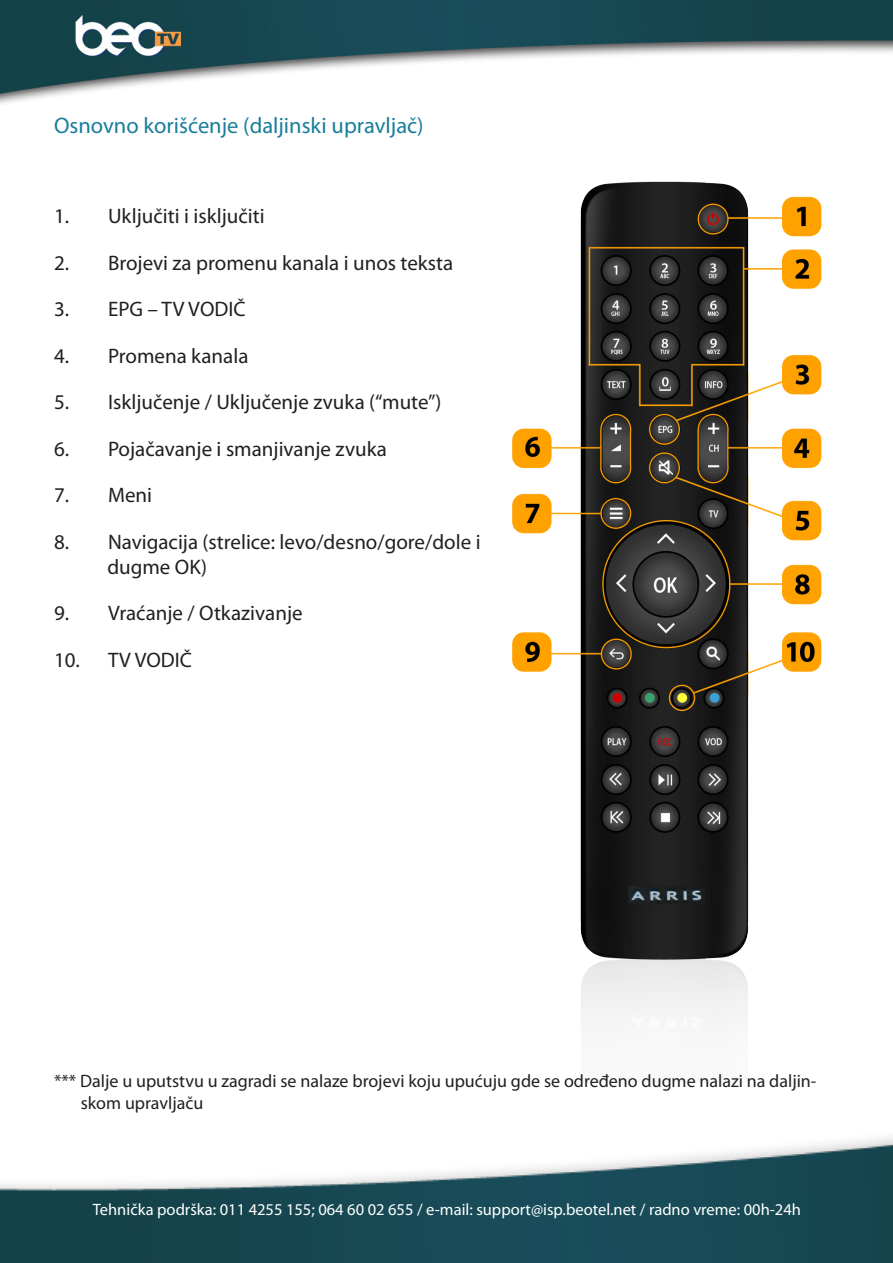
<style>
.page{position:relative;width:893px;height:1263px;background:#fff}
.page>*{position:absolute;margin:0;border:0;box-sizing:border-box;transform-origin:0 0}
.t1{font:22.5px "Myriad Pro";color:#1a7e9b}
.t2{font:21px/25.2px "Myriad Pro";color:#231f20}
.t3{font:18px/21.6px "Myriad Pro";color:#231f20}
.t4{font:16.5px "Myriad Pro";color:#fff}
</style>
<div class="page">
<img style="left:0;top:0;width:893px;height:104px">
<img style="left:0;top:1137px;width:893px;height:126px">
<img style="left:512px;top:181px;width:310px;height:844px">
<p class="t1" style="left:54px;top:112px;width:371px">Osnovno korišćenje (daljinski upravljač)</p>
<p class="t2" style="left:54px;top:203px;width:212px">1. Uključiti i isključiti</p>
<p class="t2" style="left:54px;top:250px;width:401px">2. Brojevi za promenu kanala i unos teksta</p>
<p class="t2" style="left:54px;top:296px;width:193px">3. EPG – TV VODIČ</p>
<p class="t2" style="left:54px;top:343px;width:196px">4. Promena kanala</p>
<p class="t2" style="left:54px;top:389px;width:389px">5. Isključenje / Uključenje zvuka (“mute”)</p>
<p class="t2" style="left:54px;top:436px;width:334px">6. Pojačavanje i smanjivanje zvuka</p>
<p class="t2" style="left:54px;top:482px;width:100px">7. Meni</p>
<p class="t2" style="left:107px;top:529px;width:375px;text-indent:-53px">8. Navigacija (strelice: levo/desno/gore/dole i dugme OK)</p>
<p class="t2" style="left:54px;top:600px;width:250px">9. Vraćanje / Otkazivanje</p>
<p class="t2" style="left:54px;top:647px;width:140px">10. TV VODIČ</p>
<p class="t3" style="left:81px;top:1070px;width:737px;text-indent:-27px">*** Dalje u uputstvu u zagradi se nalaze brojevi koju upućuju gde se određeno dugme nalazi na daljin&shy;skom upravljaču</p>
<p class="t4" style="left:93px;top:1200px;width:710px">Tehnička podrška: 011 4255 155; 064 60 02 655 / e-mail: support@isp.beotel.net / radno vreme: 00h-24h</p>
</div>
